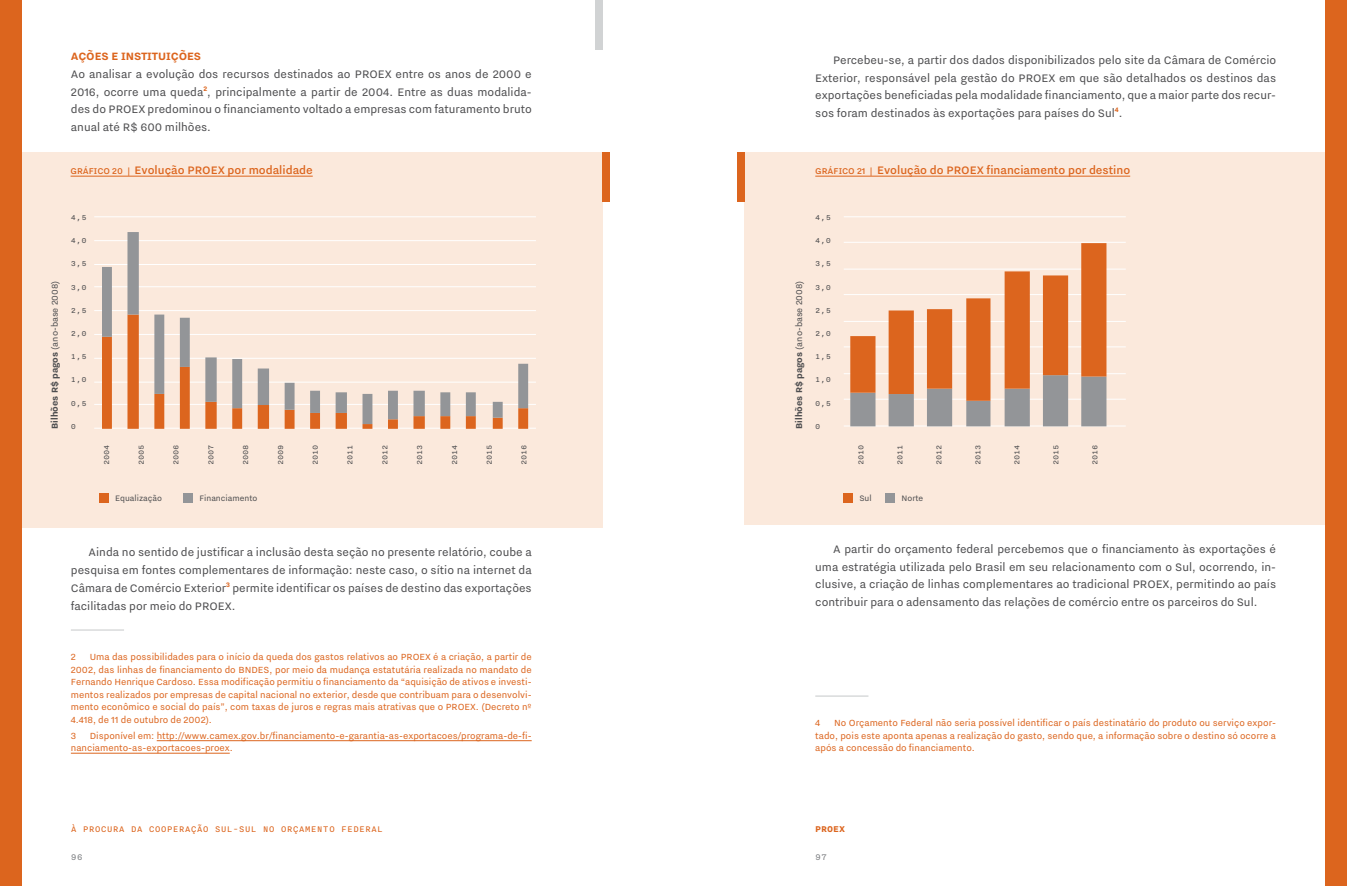
<style>
.page{position:relative;width:1347px;height:886px;background:#fff}
.page>*{position:absolute;margin:0;border:0;box-sizing:border-box;transform-origin:0 0}
.t1{font:13.75px/17.8px "Nitti Grotesk";color:#4d4d4f;text-align:justify}
.t2{font:500 13.75px "Nitti Grotesk";color:#dc651e}
.t3{font:700 13.12px "Nitti Grotesk";letter-spacing:-.005em;color:#dc651e}
.t4{font:11.25px/12.5px "Nitti Grotesk";color:#dc651e;text-align:justify}
.t5{font:700 10.62px "Nitti Grotesk";color:#4d4d4f}
.t6{font:10px "Nitti Basic";color:#dc651e}
.t7{font:10px "Nitti Grotesk";color:#4d4d4f}
.t8{font:700 10px "Nitti";color:#dc651e}
.t9{font:10px "Nitti Basic";color:#808285}
.t10{font:8.75px "Nitti Basic";color:#4d4d4f}
.s1{font-size:10.62px}
.s2{font-weight:400}
</style>
<div class="page">
<hr style="left:71px;top:629px;width:53px;height:2px;background:#d1d3d4">
<hr style="left:157px;top:740px;width:374px;height:1px;background:#dc651e">
<hr style="left:71px;top:753px;width:159px;height:1px;background:#dc651e">
<hr style="left:815px;top:695px;width:53px;height:2px;background:#d1d3d4">
<div style="left:0;top:152px;width:602px;height:376px;background:#fbe9dc"></div>
<hr style="left:71px;top:176px;width:242px;height:1px;background:#dc651e">
<div style="left:602px;top:152px;width:7px;height:50px;background:#dc651e"></div>
<div style="left:0;top:1px;width:21px;height:885px;background:#dc651e"></div>
<div style="left:744px;top:152px;width:602px;height:372px;background:#fbe9dc"></div>
<hr style="left:815px;top:176px;width:315px;height:1px;background:#dc651e">
<div style="left:737px;top:152px;width:7px;height:50px;background:#dc651e"></div>
<div style="left:1325px;top:1px;width:21px;height:885px;background:#dc651e"></div>
<div style="left:99px;top:493px;width:10px;height:9px;background:#dc651e"></div>
<div style="left:843px;top:493px;width:10px;height:9px;background:#dc651e"></div>
<div style="left:184px;top:493px;width:9px;height:9px;background:#939598"></div>
<div style="left:886px;top:493px;width:9px;height:9px;background:#939598"></div>
<hr style="left:94px;top:428px;width:442px;height:1px;background:#fff">
<hr style="left:94px;top:216px;width:442px;height:1px;background:#fff">
<hr style="left:94px;top:240px;width:442px;height:1px;background:#fff">
<hr style="left:94px;top:264px;width:442px;height:1px;background:#fff">
<hr style="left:94px;top:286px;width:442px;height:1px;background:#fff">
<hr style="left:94px;top:310px;width:442px;height:1px;background:#fff">
<hr style="left:94px;top:334px;width:442px;height:1px;background:#fff">
<hr style="left:94px;top:358px;width:442px;height:1px;background:#fff">
<hr style="left:94px;top:382px;width:442px;height:1px;background:#fff">
<hr style="left:94px;top:404px;width:442px;height:1px;background:#fff">
<svg style="left:102px;top:424px;width:426px;height:5px"></svg>
<svg style="left:102px;top:232px;width:426px;height:192px"></svg>
<hr style="left:843px;top:216px;width:282px;height:1px;background:#fff">
<hr style="left:843px;top:242px;width:282px;height:1px;background:#fff">
<hr style="left:843px;top:269px;width:282px;height:1px;background:#fff">
<hr style="left:843px;top:294px;width:282px;height:1px;background:#fff">
<hr style="left:843px;top:321px;width:282px;height:1px;background:#fff">
<hr style="left:843px;top:346px;width:282px;height:1px;background:#fff">
<hr style="left:843px;top:373px;width:282px;height:1px;background:#fff">
<hr style="left:843px;top:399px;width:282px;height:1px;background:#fff">
<hr style="left:843px;top:426px;width:282px;height:1px;background:#fff">
<svg style="left:850px;top:243px;width:256px;height:183px"></svg>
<div style="left:595px;top:1px;width:7px;height:49px;background:#d1d3d4"></div>
<p class="t3" style="left:71px;top:49px;width:132px">AÇÕES E INSTITUIÇÕES</p>
<p class="t1" style="left:71px;top:65px;width:462px">Ao analisar a evolução dos recursos destinados ao PROEX entre os anos de 2000 e 2016, ocorre uma queda<sup>2</sup>, principalmente a partir de 2004. Entre as duas modalida&shy;des do PROEX predominou o financiamento voltado a empresas com faturamento bruto anual até R$ 600 milhões.</p>
<p class="t1" style="left:815px;top:51px;width:462px;text-indent:18px">Percebeu-se, a partir dos dados disponibilizados pelo site da Câmara de Comércio Exterior, responsável pela gestão do PROEX em que são detalhados os destinos das exportações beneficiadas pela modalidade financiamento, que a maior parte dos recur&shy;sos foram destinados às exportações para países do Sul<sup>4</sup>.</p>
<p class="t2" style="left:71px;top:163px;width:244px"><span class="s1">GRÁFICO 20 |</span> Evolução PROEX por modalidade</p>
<p class="t2" style="left:815px;top:163px;width:316px"><span class="s1">GRÁFICO 21 |</span> Evolução do PROEX financiamento por destino</p>
<p class="t5" style="left:49px;top:429px;width:150px;rotate:-90deg">Bilhões R$ pagos <span class="s2">(ano-base 2008)</span></p>
<p class="t10" style="left:71px;top:212px;width:17px">4,5</p>
<p class="t10" style="left:815px;top:212px;width:17px">4,5</p>
<p class="t10" style="left:71px;top:236px;width:17px">4,0</p>
<p class="t10" style="left:815px;top:236px;width:17px">4,0</p>
<p class="t10" style="left:71px;top:259px;width:17px">3,5</p>
<p class="t10" style="left:815px;top:259px;width:17px">3,5</p>
<p class="t5" style="left:793px;top:429px;width:150px;rotate:-90deg">Bilhões R$ pagos <span class="s2">(ano-base 2008)</span></p>
<p class="t10" style="left:71px;top:282px;width:17px">3,0</p>
<p class="t10" style="left:815px;top:282px;width:17px">3,0</p>
<p class="t10" style="left:71px;top:305px;width:17px">2,5</p>
<p class="t10" style="left:815px;top:305px;width:17px">2,5</p>
<p class="t10" style="left:71px;top:329px;width:17px">2,0</p>
<p class="t10" style="left:815px;top:329px;width:17px">2,0</p>
<p class="t10" style="left:71px;top:352px;width:17px">1,5</p>
<p class="t10" style="left:815px;top:352px;width:17px">1,5</p>
<p class="t10" style="left:71px;top:375px;width:17px">1,0</p>
<p class="t10" style="left:815px;top:375px;width:17px">1,0</p>
<p class="t10" style="left:71px;top:398px;width:17px">0,5</p>
<p class="t10" style="left:815px;top:398px;width:17px">0,5</p>
<p class="t10" style="left:71px;top:421px;width:7px">0</p>
<p class="t10" style="left:815px;top:421px;width:7px">0</p>
<p class="t10" style="left:102px;top:465px;width:23px;rotate:-90deg">2004</p>
<p class="t10" style="left:136px;top:465px;width:23px;rotate:-90deg">2005</p>
<p class="t10" style="left:171px;top:465px;width:23px;rotate:-90deg">2006</p>
<p class="t10" style="left:206px;top:465px;width:23px;rotate:-90deg">2007</p>
<p class="t10" style="left:241px;top:465px;width:23px;rotate:-90deg">2008</p>
<p class="t10" style="left:276px;top:465px;width:23px;rotate:-90deg">2009</p>
<p class="t10" style="left:310px;top:465px;width:23px;rotate:-90deg">2010</p>
<p class="t10" style="left:345px;top:465px;width:23px;rotate:-90deg">2011</p>
<p class="t10" style="left:380px;top:465px;width:23px;rotate:-90deg">2012</p>
<p class="t10" style="left:415px;top:465px;width:23px;rotate:-90deg">2013</p>
<p class="t10" style="left:449px;top:465px;width:23px;rotate:-90deg">2014</p>
<p class="t10" style="left:484px;top:465px;width:23px;rotate:-90deg">2015</p>
<p class="t10" style="left:519px;top:465px;width:23px;rotate:-90deg">2016</p>
<p class="t10" style="left:856px;top:465px;width:23px;rotate:-90deg">2010</p>
<p class="t10" style="left:895px;top:465px;width:23px;rotate:-90deg">2011</p>
<p class="t10" style="left:934px;top:465px;width:23px;rotate:-90deg">2012</p>
<p class="t10" style="left:973px;top:465px;width:23px;rotate:-90deg">2013</p>
<p class="t10" style="left:1012px;top:465px;width:23px;rotate:-90deg">2014</p>
<p class="t10" style="left:1051px;top:465px;width:23px;rotate:-90deg">2015</p>
<p class="t10" style="left:1090px;top:465px;width:23px;rotate:-90deg">2016</p>
<p class="t7" style="left:115px;top:493px;width:48px">Equalização</p>
<p class="t7" style="left:199px;top:493px;width:60px">Financiamento</p>
<p class="t7" style="left:859px;top:493px;width:14px">Sul</p>
<p class="t7" style="left:901px;top:493px;width:23px">Norte</p>
<p class="t1" style="left:71px;top:543px;width:462px;text-indent:18px">Ainda no sentido de justificar a inclusão desta seção no presente relatório, coube a pesquisa em fontes complementares de informação: neste caso, o sítio na internet da Câmara de Comércio Exterior<sup>3</sup> permite identificar os países de destino das exportações facilitadas por meio do PROEX.</p>
<p class="t4" style="left:71px;top:651px;width:462px">2 Uma das possibilidades para o início da queda dos gastos relativos ao PROEX é a criação, a partir de 2002, das linhas de financiamento do BNDES, por meio da mudança estatutária realizada no mandato de Fernando Henrique Cardoso. Essa modificação permitiu o financiamento da “aquisição de ativos e investi&shy;mentos realizados por empresas de capital nacional no exterior, desde que contribuam para o desenvolvi&shy;mento econômico e social do país”, com taxas de juros e regras mais atrativas que o PROEX. (Decreto nº 4.418, de 11 de outubro de 2002).</p>
<p class="t4" style="left:71px;top:729px;width:462px">3 Disponível em: http://www.camex.gov.br/financiamento-e-garantia-as-exportacoes/programa-de-fi&shy;nanciamento-as-exportacoes-proex.</p>
<p class="t1" style="left:815px;top:540px;width:462px;text-indent:18px">A partir do orçamento federal percebemos que o financiamento às exportações é uma estratégia utilizada pelo Brasil em seu relacionamento com o Sul, ocorrendo, in&shy;clusive, a criação de linhas complementares ao tradicional PROEX, permitindo ao país contribuir para o adensamento das relações de comércio entre os parceiros do Sul.</p>
<p class="t4" style="left:815px;top:717px;width:462px">4 No Orçamento Federal não seria possível identificar o país destinatário do produto ou serviço expor&shy;tado, pois este aponta apenas a realização do gasto, sendo que, a informação sobre o destino só ocorre a após a concessão do financiamento.</p>
<p class="t6" style="left:71px;top:823px;width:314px">À PROCURA DA COOPERAÇÃO SUL-SUL NO ORÇAMENTO FEDERAL</p>
<p class="t8" style="left:815px;top:822px;width:31px">PROEX</p>
<p class="t9" style="left:71px;top:851px;width:13px">96</p>
<p class="t9" style="left:815px;top:851px;width:13px">97</p>
</div>
